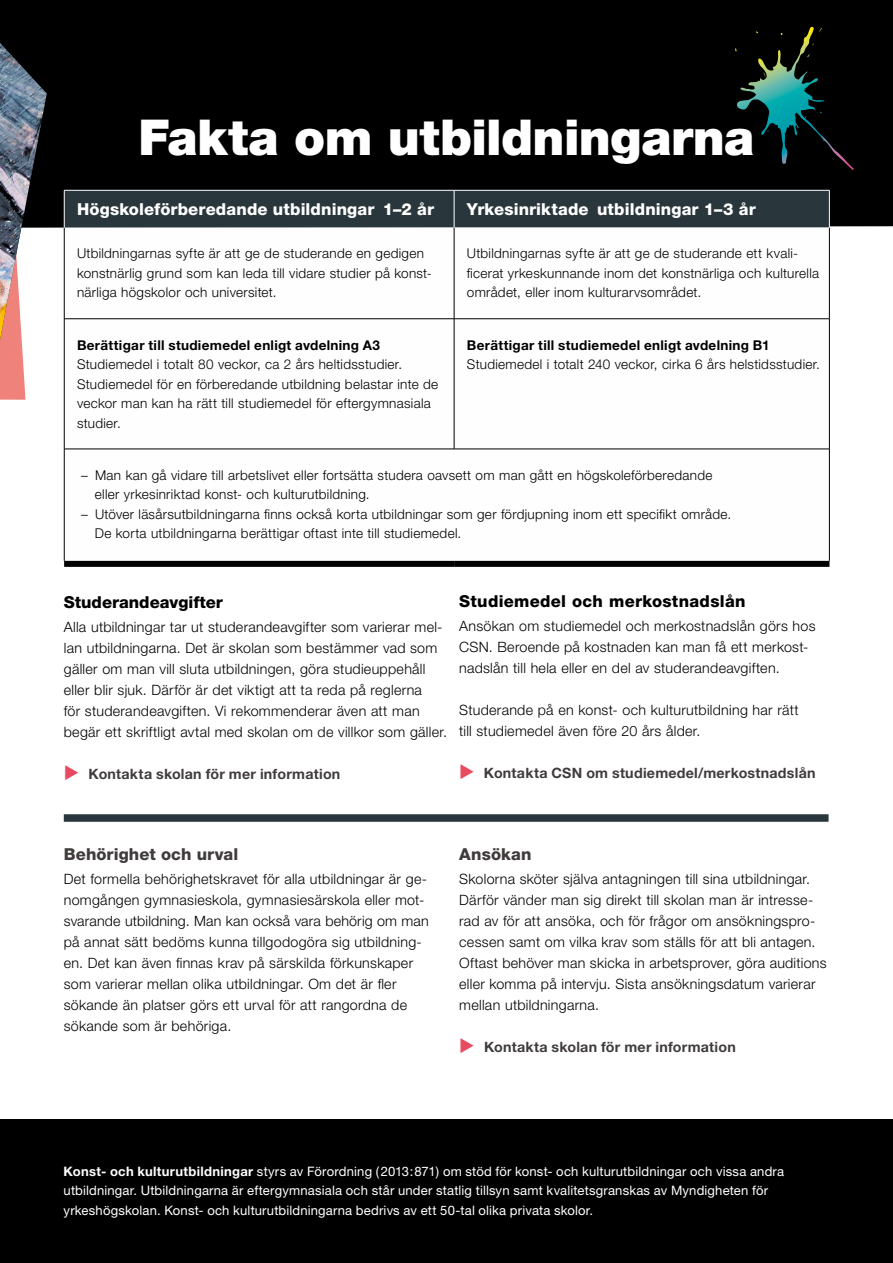
<style>
.page{position:relative;width:893px;height:1263px;background:#fff}
.page>*{position:absolute;margin:0;border:0;box-sizing:border-box;transform-origin:0 0}
.t1{font:900 49.5px "Helvetica Neue LT Std";letter-spacing:-.01em;color:#fff}
.t2{font:800 16.5px "Helvetica Neue LT Std";letter-spacing:.01em;color:#fff}
.t3{font:800 16.5px "Helvetica Neue LT Std";letter-spacing:.015em;color:#000}
.t4{font:800 16.5px "Helvetica Neue LT Std";letter-spacing:.005em;color:#413c3c}
.t5{font:300 14.25px/21px "Helvetica Neue LT Std";letter-spacing:.02em;color:#000}
.t6{font:700 14.25px "Helvetica Neue LT Std";letter-spacing:.015em;color:#413c3c}
.t7{font:300 13.5px/19.5px "Helvetica Neue LT Std";letter-spacing:.02em;color:#000}
.t8{font:700 13.5px "Helvetica Neue LT Std";letter-spacing:.02em;color:#000}
.t9{font:13.05px/19.5px "Helvetica Neue LT Std";letter-spacing:.015em;color:#fff}
.s1{color:#e84b60}
.s2{font-weight:700}
</style>
<div class="page">
<div style="left:47px;top:0;width:846px;height:228px;background:#000"></div>
<div style="left:0;top:1120px;width:893px;height:143px;background:#000"></div>
<svg style="left:0;top:0;width:47px;height:400px"></svg>
<div style="left:65px;top:191px;width:764px;height:37px;background:#29363b"></div>
<svg style="left:65px;top:228px;width:764px;height:333px"></svg>
<hr style="left:64px;top:318px;width:390px;height:1px;background:#000">
<hr style="left:454px;top:318px;width:375px;height:1px;background:#000">
<hr style="left:454px;top:228px;width:1px;height:91px;background:#000">
<hr style="left:454px;top:319px;width:1px;height:130px;background:#000">
<hr style="left:64px;top:449px;width:390px;height:1px;background:#000">
<hr style="left:454px;top:449px;width:375px;height:1px;background:#000">
<hr style="left:64px;top:228px;width:1px;height:91px;background:#000">
<hr style="left:64px;top:319px;width:1px;height:130px;background:#000">
<hr style="left:829px;top:228px;width:1px;height:91px;background:#000">
<hr style="left:829px;top:319px;width:1px;height:130px;background:#000">
<hr style="left:64px;top:449px;width:1px;height:112px;background:#000">
<hr style="left:829px;top:449px;width:1px;height:112px;background:#000">
<hr style="left:64px;top:190px;width:390px;height:1px;background:#fff">
<hr style="left:64px;top:190px;width:1px;height:38px;background:#fff">
<hr style="left:454px;top:190px;width:376px;height:1px;background:#fff">
<hr style="left:829px;top:190px;width:1px;height:38px;background:#fff">
<hr style="left:454px;top:190px;width:1px;height:38px;background:#fff">
<div style="left:64px;top:561px;width:390px;height:6px;background:#000"></div>
<div style="left:454px;top:561px;width:375px;height:6px;background:#000"></div>
<div style="left:64px;top:814px;width:764px;height:8px;background:#29363b"></div>
<svg style="left:737px;top:27px;width:117px;height:143px;background:#0c201e"></svg>
<h1 class="t1" style="left:138px;top:108px;width:618px">Fakta om utbildningarna</h1>
<p class="t2" style="left:77px;top:199px;width:359px">Högskoleförberedande utbildningar 1–2 år</p>
<p class="t2" style="left:467px;top:199px;width:290px">Yrkesinriktade utbildningar 1–3 år</p>
<p class="t7" style="left:77px;top:244px;width:356px">Utbildningarnas syfte är att ge de studerande en gedigen konstnärlig grund som kan leda till vidare studier på konst&shy;närliga högskolor och universitet.</p>
<p class="t7" style="left:467px;top:244px;width:354px">Utbildningarnas syfte är att ge de studerande ett kvali&shy;ficerat yrkeskunnande inom det konstnärliga och kulturella området, eller inom kulturarvsområdet.</p>
<p class="t8" style="left:77px;top:336px;width:304px">Berättigar till studiemedel enligt avdelning A3</p>
<p class="t7" style="left:77px;top:354px;width:363px">Studiemedel i totalt 80 veckor, ca 2 års heltidsstudier.<br>Studiemedel för en förberedande utbildning belastar inte de veckor man kan ha rätt till studiemedel för eftergymnasiala studier.</p>
<p class="t8" style="left:467px;top:336px;width:304px">Berättigar till studiemedel enligt avdelning B1</p>
<p class="t7" style="left:467px;top:354px;width:355px">Studiemedel i totalt 240 veckor, cirka 6 års helstidsstudier.</p>
<p class="t7" style="left:95px;top:465px;width:619px;text-indent:-14px">– Man kan gå vidare till arbetslivet eller fortsätta studera oavsett om man gått en högskoleförberedande eller yrkesinriktad konst- och kulturutbildning.</p>
<p class="t7" style="left:95px;top:504px;width:638px;text-indent:-14px">– Utöver läsårsutbildningarna finns också korta utbildningar som ger fördjupning inom ett specifikt område.<br>De korta utbildningarna berättigar oftast inte till studiemedel.</p>
<p class="t3" style="left:64px;top:592px;width:161px">Studerandeavgifter</p>
<p class="t5" style="left:64px;top:616px;width:385px">Alla utbildningar tar ut studerandeavgifter som varierar mel&shy;lan utbildningarna. Det är skolan som bestämmer vad som gäller om man vill sluta utbildningen, göra studieuppehåll eller blir sjuk. Därför är det viktigt att ta reda på reglerna<br>för studerandeavgiften. Vi rekommenderar även att man begär ett skriftligt avtal med skolan om de villkor som gäller.</p>
<p class="t6" style="left:64px;top:765px;width:278px"><span class="s1">◆</span> Kontakta skolan för mer information</p>
<p class="t3" style="left:459px;top:591px;width:288px">Studiemedel och merkostnadslån</p>
<p class="t5" style="left:459px;top:615px;width:358px">Ansökan om studiemedel och merkostnadslån görs hos<br>CSN. Beroende på kostnaden kan man få ett merkost&shy;nadslån till hela eller en del av studerandeavgiften.</p>
<p class="t5" style="left:459px;top:699px;width:341px">Studerande på en konst- och kulturutbildning har rätt till studiemedel även före 20 års ålder.</p>
<p class="t6" style="left:459px;top:764px;width:358px"><span class="s1">◆</span> Kontakta CSN om studiemedel/merkostnadslån</p>
<p class="t4" style="left:64px;top:844px;width:176px">Behörighet och urval</p>
<p class="t5" style="left:64px;top:868px;width:367px">Det formella behörighetskravet för alla utbildningar är ge&shy;nomgången gymnasieskola, gymnasiesärskola eller mot&shy;svarande utbildning. Man kan också vara behörig om man på annat sätt bedöms kunna tillgodogöra sig utbildning&shy;en. Det kan även finnas krav på särskilda förkunskaper som varierar mellan olika utbildningar. Om det är fler sökande än platser görs ett urval för att rangordna de sökande som är behöriga.</p>
<p class="t4" style="left:459px;top:844px;width:74px">Ansökan</p>
<p class="t5" style="left:459px;top:868px;width:369px">Skolorna sköter själva antagningen till sina utbildningar.<br>Därför vänder man sig direkt till skolan man är intresse&shy;rad av för att ansöka, och för frågor om ansökningspro&shy;cessen samt om vilka krav som ställs för att bli antagen.<br>Oftast behöver man skicka in arbetsprover, göra auditions eller komma på intervju. Sista ansökningsdatum varierar mellan utbildningarna.</p>
<p class="t6" style="left:459px;top:1038px;width:278px"><span class="s1">◆</span> Kontakta skolan för mer information</p>
<p class="t9" style="left:64px;top:1161px;width:722px"><span class="s2">Konst- och kulturutbildningar</span> styrs av Förordning (2013:871) om stöd för konst- och kulturutbildningar och vissa andra utbildningar. Utbildningarna är eftergymnasiala och står under statlig tillsyn samt kvalitetsgranskas av Myndigheten för yrkeshögskolan. Konst- och kulturutbildningarna bedrivs av ett 50-tal olika privata skolor.</p>
</div>
